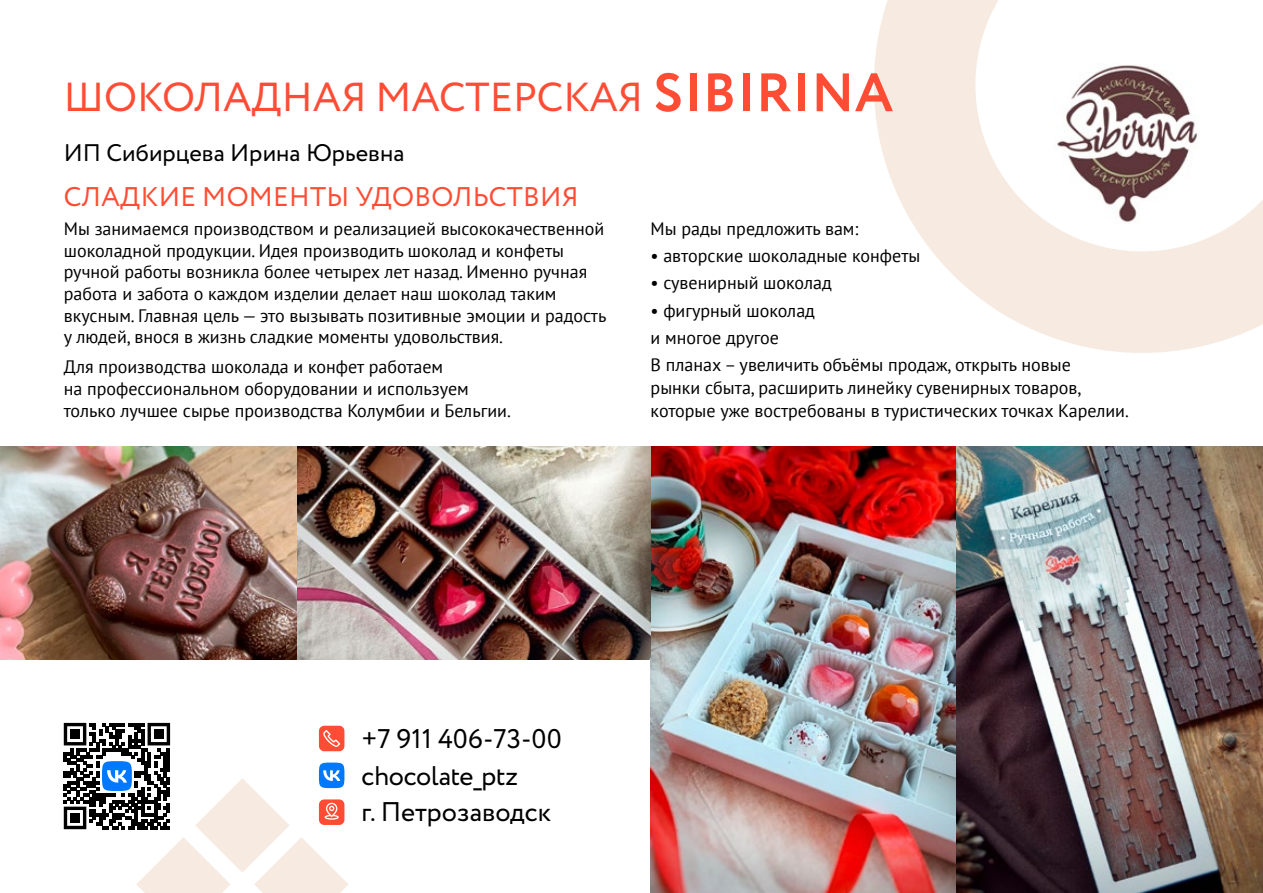
<style>
.page{position:relative;width:1263px;height:893px;background:#fff}
.page>*{position:absolute;margin:0;border:0;box-sizing:border-box;transform-origin:0 0}
.t1{font:40.5px "Circe";color:#ff4d35}
.t2{font:27px/36.9px "Circe";color:#000}
.t3{font:27px "Circe";letter-spacing:.01em;color:#ff4d35}
.t4{font:24px "Circe";color:#000}
.t5{font:18px/21.6px "PT Sans";color:#000}
.s1{font-weight:700;font-size:54px}
</style>
<div class="page">
<svg style="left:874px;top:0;width:389px;height:353px"></svg>
<img style="left:0;top:446px;width:651px;height:213px">
<img style="left:651px;top:446px;width:612px;height:447px">
<img style="left:1054px;top:64px;width:145px;height:160px">
<svg style="left:64px;top:723px;width:285px;height:170px"></svg>
<div style="left:70px;top:729px;width:10px;height:10px;background:#000"></div>
<div style="left:154px;top:729px;width:10px;height:10px;background:#000"></div>
<div style="left:70px;top:813px;width:10px;height:10px;background:#000"></div>
<h1 class="t1" style="left:64px;top:70px;width:831px">ШОКОЛАДНАЯ МАСТЕРСКАЯ <span class="s1">SIBIRINA</span></h1>
<h3 class="t4" style="left:64px;top:136px;width:342px">ИП Сибирцева Ирина Юрьевна</h3>
<h2 class="t3" style="left:64px;top:179px;width:516px">СЛАДКИЕ МОМЕНТЫ УДОВОЛЬСТВИЯ</h2>
<p class="t5" style="left:64px;top:217px;width:544px">Мы занимаемся производством и реализацией высококачественной шоколадной продукции. Идея производить шоколад и конфеты ручной работы возникла более четырех лет назад. Именно ручная работа и забота о каждом изделии делает наш шоколад таким вкусным. Главная цель — это вызывать позитивные эмоции и радость у людей, внося в жизнь сладкие моменты удовольствия.</p>
<p class="t5" style="left:64px;top:356px;width:449px">Для производства шоколада и конфет работаем<br>на профессиональном оборудовании и используем только лучшее сырье производства Колумбии и Бельгии.</p>
<p class="t5" style="left:651px;top:217px;width:209px">Мы рады предложить вам:</p>
<p class="t5" style="left:651px;top:245px;width:271px">• авторские шоколадные конфеты</p>
<p class="t5" style="left:651px;top:272px;width:183px">• сувенирный шоколад</p>
<p class="t5" style="left:651px;top:296px;width:422px;line-height:27.2px">• фигурный шоколад<br>и многое другое<br>В планах – увеличить объёмы продаж, открыть новые</p>
<p class="t5" style="left:651px;top:376px;width:480px;line-height:23px">рынки сбыта, расширить линейку сувенирных товаров, которые уже востребованы в туристических точках Карелии.</p>
<h2 class="t2" style="left:361px;top:721px;width:202px">+7 911 406-73-00 chocolate_ptz<br>г. Петрозаводск</h2>
</div>
